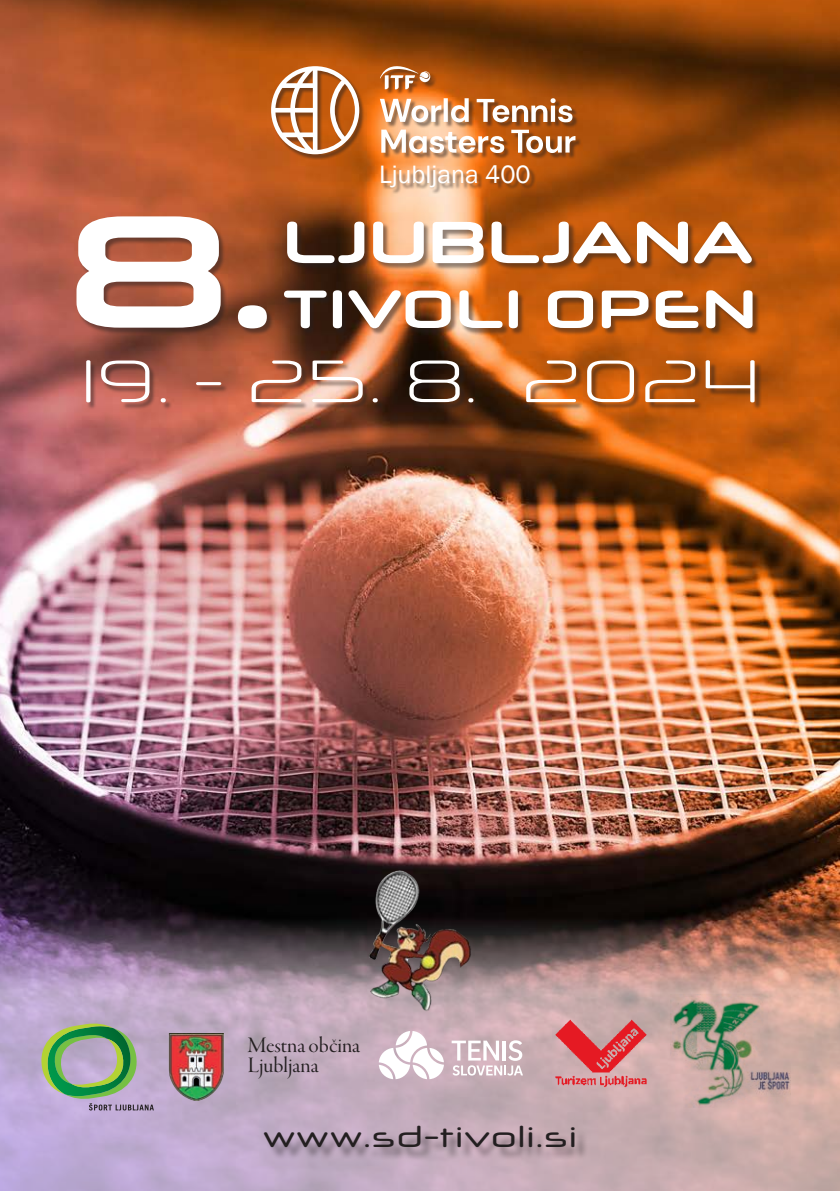
<style>
.page{position:relative;width:840px;height:1191px;background:#fff}
.page>*{position:absolute;margin:0;border:0;box-sizing:border-box;transform-origin:0 0}
.t1{font:700 160.8px "Neuropol X Rg";color:#fff}
.t2{font:60.2px "Neuropol X Lt";letter-spacing:-.015em;color:#fff}
.t3{font:700 59.6px "Neuropol X Rg";letter-spacing:-.015em;color:#fff}
.t4{font:700 54px "Neuropol X Rg";letter-spacing:.005em;color:#fff}
.t5{font:30px "Neuropol X Rg";color:#231f20}
.t6{font:25.8px "Franklin Gothic";color:#fff}
.t7{font:23px "Garamond Premr Pro Disp";color:#231f20}
</style>
<div class="page">
<img style="left:0;top:0;width:839px;height:865px">
<img style="left:0;top:865px;width:839px;height:326px">
<div style="left:266px;top:1127px;width:322px;height:34px;background:#231f20;opacity:.5"></div>
<img style="left:364px;top:865px;width:111px;height:150px">
<div style="left:272px;top:67px;width:309px;height:93px;background:#231f20;opacity:.5"></div>
<svg style="left:271px;top:65px;width:304px;height:89px"></svg>
<div style="left:382px;top:168px;width:154px;height:26px;background:#231f20;opacity:.5"></div>
<div style="left:285px;top:223px;width:474px;height:113px;background:#231f20;opacity:.5"></div>
<div style="left:87px;top:362px;width:674px;height:47px;background:#231f20;opacity:.5"></div>
<div style="left:77px;top:217px;width:197px;height:119px;background:#231f20;opacity:.5"></div>
<svg style="left:39px;top:1022px;width:115px;height:88px;background:#94a79a"></svg>
<img style="left:551px;top:1015px;width:99px;height:75px">
<img style="left:164px;top:1033px;width:62px;height:67px">
<svg style="left:451px;top:1040px;width:71px;height:35px"></svg>
<svg style="left:378px;top:1031px;width:65px;height:48px"></svg>
<img style="left:670px;top:994px;width:120px;height:114px">
<p class="t6" style="left:379px;top:159px;width:153px">Ljubljana 400</p>
<p class="t3" style="left:282px;top:193px;width:473px">LJUBLJANA</p>
<p class="t4" style="left:282px;top:265px;width:476px">TIVOLI OPEN</p>
<p class="t1" style="left:66px;top:139px;width:213px">8.</p>
<p class="t2" style="left:80px;top:331px;width:682px">19. - 25. 8. 2024</p>
<p class="t7" style="left:247px;top:1032px;width:114px">Mestna občina</p>
<p class="t7" style="left:247px;top:1052px;width:72px">Ljubljana</p>
<p class="t5" style="left:262px;top:1111px;width:316px">www.sd-tivoli.si</p>
</div>
